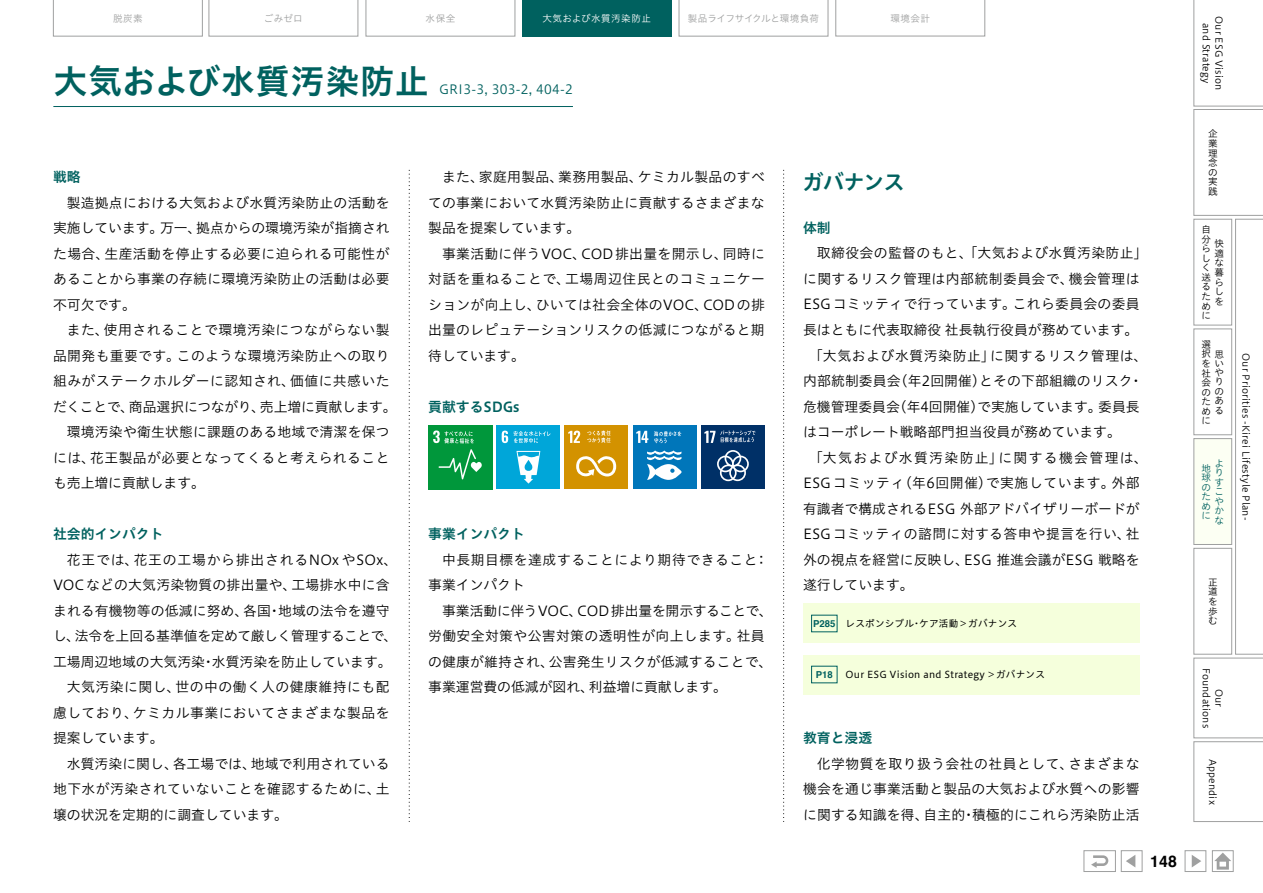
<style>
.page{position:relative;width:1263px;height:893px;background:#fff}
.page>*{position:absolute;margin:0;border:0;box-sizing:border-box;transform-origin:0 0}
.t1{font:34.05px "Hiragino UD Sans Std W6";letter-spacing:.02em;color:#00615f}
.t2{font:21.3px "Hiragino UD Sans Std W6";letter-spacing:-.05em;color:#00615f}
.t3{font:700 15.9px "Helvetica";color:#000}
.t4{font:13.8px/25.5px "Hiragino UD Sans Std W3";letter-spacing:.015em;color:#000;text-align:justify}
.t5{font:13.8px "Hiragino UD Sans Std W3";letter-spacing:.035em;color:#000}
.t6{font:13.8px "Hiragino UD Sans Std W3";letter-spacing:.045em;color:#000}
.t7{font:13.8px "Hiragino UD Sans Std W6";color:#00615f}
.t8{font:13.8px/25.5px "Hiragino UD Sans Std W3";letter-spacing:.04em;color:#000}
.t9{font:13.8px "Hiragino UD Sans Std W3";letter-spacing:-.02em;color:#000}
.t10{font:13.8px "Hiragino UD Sans Std W3";letter-spacing:-.025em;color:#000}
.t11{font:13.8px "Hiragino UD Sans Std W3";letter-spacing:.055em;color:#000}
.t12{font:13.8px "Hiragino UD Sans Std W3";letter-spacing:.1em;color:#000}
.t13{font:12.75px "Hiragino UD Sans Std W3";letter-spacing:.02em;color:#00615f}
.t14{font:9.6px/9.6px "Hiragino UD Sans Std W3";letter-spacing:.02em;color:#000;text-align:justify}
.t15{font:9.6px "Hiragino UD Sans Std W4";letter-spacing:.025em;color:#000}
.t16{font:9.6px "Hiragino UD Sans Std W3";letter-spacing:.02em;color:#9fa0a0}
.t17{font:9.6px "Hiragino UD Sans Std W3";letter-spacing:-.015em;color:#9fa0a0}
.t18{font:9.6px/9.4px "Hiragino UD Sans Std W3";color:#00615f}
.t19{font:9.6px "Hiragino UD Sans Std W3";letter-spacing:.05em;color:#fff}
.t20{font:700 9.6px "Helvetica";color:#00615f}
</style>
<div class="page">
<svg style="left:409px;top:170px;width:1px;height:652px"></svg>
<svg style="left:783px;top:170px;width:1px;height:652px"></svg>
<hr style="left:53px;top:106px;width:520px;height:1px;background:#00615f">
<div style="left:428px;top:425px;width:64px;height:64px;background:#00973b"></div>
<svg style="left:438px;top:449px;width:44px;height:30px"></svg>
<svg style="left:433px;top:430px;width:41px;height:13px"></svg>
<div style="left:496px;top:425px;width:64px;height:64px;background:#00a6d9"></div>
<svg style="left:516px;top:451px;width:25px;height:33px"></svg>
<svg style="left:501px;top:431px;width:49px;height:12px"></svg>
<div style="left:565px;top:425px;width:63px;height:64px;background:#d39200"></div>
<svg style="left:568px;top:431px;width:12px;height:12px"></svg>
<svg style="left:576px;top:456px;width:40px;height:21px"></svg>
<svg style="left:587px;top:430px;width:24px;height:13px"></svg>
<div style="left:633px;top:425px;width:63px;height:64px;background:#0076ba"></div>
<svg style="left:636px;top:431px;width:12px;height:12px"></svg>
<svg style="left:647px;top:450px;width:35px;height:30px"></svg>
<svg style="left:654px;top:431px;width:27px;height:12px"></svg>
<div style="left:701px;top:425px;width:63px;height:64px;background:#003067"></div>
<svg style="left:717px;top:450px;width:32px;height:31px"></svg>
<svg style="left:704px;top:430px;width:51px;height:13px"></svg>
<div style="left:803px;top:604px;width:337px;height:39px;background:#f5ffdc"></div>
<div style="left:803px;top:655px;width:337px;height:39px;background:#f5ffdc"></div>
<div style="left:1185px;top:850px;width:21px;height:22px;background:#fff;border:1px solid #9fa0a0"></div>
<svg style="left:1192px;top:855px;width:9px;height:12px"></svg>
<div style="left:1121px;top:850px;width:21px;height:22px;background:#fff;border:1px solid #9fa0a0"></div>
<svg style="left:1126px;top:855px;width:9px;height:12px"></svg>
<div style="left:1212px;top:850px;width:21px;height:22px;background:#fff;border:1px solid #9fa0a0"></div>
<svg style="left:1214px;top:853px;width:17px;height:17px"></svg>
<div style="left:1084px;top:850px;width:32px;height:22px;background:#fff;border:1px solid #9fa0a0"></div>
<svg style="left:1091px;top:855px;width:17px;height:13px"></svg>
<svg style="left:1194px;top:0;width:69px;height:822px"></svg>
<svg style="left:209px;top:0;width:149px;height:36px"></svg>
<svg style="left:366px;top:0;width:149px;height:36px"></svg>
<svg style="left:679px;top:0;width:149px;height:36px"></svg>
<svg style="left:835px;top:0;width:150px;height:36px"></svg>
<svg style="left:53px;top:0;width:150px;height:36px"></svg>
<div style="left:522px;top:0;width:149px;height:36px;background:#00615f"></div>
<p class="t16" style="left:113px;top:11px;width:31px">脱炭素</p>
<p class="t16" style="left:264px;top:11px;width:40px">ごみゼロ</p>
<p class="t16" style="left:426px;top:11px;width:31px">水保全</p>
<p class="t19" style="left:542px;top:11px;width:110px">大気および水質汚染防止</p>
<p class="t17" style="left:688px;top:11px;width:133px">製品ライフサイクルと環境負荷</p>
<p class="t16" style="left:890px;top:11px;width:41px">環境会計</p>
<h1 class="t1" style="left:53px;top:55px;width:377px">大気および水質汚染防止</h1>
<p class="t13" style="left:439px;top:79px;width:135px">GRI3-3, 303-2, 404-2</p>
<p class="t7" style="left:53px;top:166px;width:29px">戦略</p>
<p class="t4" style="left:53px;top:189px;width:338px;text-indent:14px">製造拠点における大気および水質汚染防止の活動を実施しています。万一、拠点からの環境汚染が指摘された場合、生産活動を停止する必要に迫られる可能性があることから事業の存続に環境汚染防止の活動は必要不可欠です。</p>
<p class="t5" style="left:67px;top:319px;width:324px">また、使用されることで環境汚染につながらない製</p>
<p class="t4" style="left:53px;top:342px;width:338px">品開発も重要です。このような環境汚染防止への取り</p>
<p class="t5" style="left:53px;top:370px;width:338px">組みがステークホルダーに認知され、価値に共感いた</p>
<p class="t9" style="left:53px;top:396px;width:345px">だくことで、商品選択につながり、売上増に貢献します。</p>
<p class="t4" style="left:67px;top:418px;width:324px">環境汚染や衛生状態に課題のある地域で清潔を保つ</p>
<p class="t5" style="left:53px;top:447px;width:338px">には、花王製品が必要となってくると考えられること</p>
<p class="t4" style="left:53px;top:469px;width:154px">も売上増に貢献します。</p>
<p class="t7" style="left:53px;top:523px;width:112px">社会的インパクト</p>
<p class="t11" style="left:67px;top:549px;width:332px">花王では、花王の工場から排出されるNOx やSOx、</p>
<p class="t4" style="left:53px;top:571px;width:338px">VOC などの大気汚染物質の排出量や、工場排水中に含</p>
<p class="t4" style="left:53px;top:597px;width:338px">まれる有機物等の低減に努め、各国・地域の法令を遵守</p>
<p class="t10" style="left:53px;top:626px;width:346px">し、法令を上回る基準値を定めて厳しく管理することで、</p>
<p class="t4" style="left:53px;top:648px;width:340px">工場周辺地域の大気汚染・水質汚染を防止しています。</p>
<p class="t5" style="left:67px;top:677px;width:324px">大気汚染に関し、世の中の働く人の健康維持にも配</p>
<p class="t5" style="left:53px;top:702px;width:338px">慮しており、ケミカル事業においてさまざまな製品を</p>
<p class="t4" style="left:53px;top:725px;width:112px">提案しています。</p>
<p class="t4" style="left:67px;top:750px;width:324px">水質汚染に関し、各工場では、地域で利用されている</p>
<p class="t5" style="left:53px;top:779px;width:338px">地下水が汚染されていないことを確認するために、土</p>
<p class="t4" style="left:53px;top:801px;width:236px">壌の状況を定期的に調査しています。</p>
<p class="t4" style="left:428px;top:163px;width:338px;text-indent:14px">また、家庭用製品、業務用製品、ケミカル製品のすべての事業において水質汚染防止に貢献するさまざまな製品を提案しています。</p>
<p class="t4" style="left:428px;top:240px;width:338px;text-indent:14px">事業活動に伴うVOC、COD 排出量を開示し、同時に対話を重ねることで、工場周辺住民とのコミュニケーションが向上し、ひいては社会全体のVOC、COD の排出量のレピュテーションリスクの低減につながると期待しています。</p>
<p class="t7" style="left:428px;top:396px;width:93px">貢献するSDGs</p>
<p class="t7" style="left:428px;top:523px;width:98px">事業インパクト</p>
<p class="t8" style="left:428px;top:546px;width:342px;text-indent:14px">中長期目標を達成することにより期待できること：事業インパクト</p>
<p class="t4" style="left:428px;top:597px;width:346px;text-align:left;text-indent:14px">事業活動に伴うVOC、COD排出量を開示することで、労働安全対策や公害対策の透明性が向上します。社員の健康が維持され、公害発生リスクが低減することで、事業運営費の低減が図れ、利益増に貢献します。</p>
<h2 class="t2" style="left:802px;top:166px;width:104px">ガバナンス</h2>
<p class="t7" style="left:803px;top:217px;width:29px">体制</p>
<p class="t4" style="left:817px;top:240px;width:332px">取締役会の監督のもと、「大気および水質汚染防止」</p>
<p class="t5" style="left:803px;top:268px;width:338px">に関するリスク管理は内部統制委員会で、機会管理は</p>
<p class="t4" style="left:803px;top:291px;width:338px">ESG コミッティで行っています。これら委員会の委員</p>
<p class="t4" style="left:803px;top:316px;width:337px">長はともに代表取締役 社長執行役員が務めています。</p>
<p class="t6" style="left:809px;top:345px;width:340px">「大気および水質汚染防止」に関するリスク管理は、</p>
<p class="t4" style="left:803px;top:367px;width:342px">内部統制委員会（年2回開催）とその下部組織のリスク・</p>
<p class="t4" style="left:803px;top:393px;width:338px">危機管理委員会（年4回開催）で実施しています。委員長</p>
<p class="t4" style="left:803px;top:418px;width:319px">はコーポレート戦略部門担当役員が務めています。</p>
<p class="t12" style="left:809px;top:447px;width:340px">「大気および水質汚染防止」に関する機会管理は、</p>
<p class="t6" style="left:803px;top:472px;width:338px">ESG コミッティ（年6回開催）で実施しています。外部</p>
<p class="t4" style="left:803px;top:495px;width:338px">有識者で構成されるESG 外部アドバイザリーボードが</p>
<p class="t4" style="left:803px;top:520px;width:338px">ESG コミッティの諮問に対する答申や提言を行い、社</p>
<p class="t4" style="left:803px;top:546px;width:338px">外の視点を経営に反映し、ESG 推進会議がESG 戦略を</p>
<p class="t4" style="left:803px;top:571px;width:112px">遂行しています。</p>
<p class="t20" style="left:813px;top:616px;width:24px">P285</p>
<p class="t15" style="left:846px;top:616px;width:173px">レスポンシブル・ケア活動＞ガバナンス</p>
<p class="t20" style="left:816px;top:667px;width:19px">P18</p>
<p class="t15" style="left:846px;top:667px;width:201px">Our ESG Vision and Strategy ＞ガバナンス</p>
<p class="t7" style="left:803px;top:728px;width:71px">教育と浸透</p>
<p class="t4" style="left:803px;top:750px;width:338px;text-indent:14px">化学物質を取り扱う会社の社員として、さまざまな機会を通じ事業活動と製品の大気および水質への影響に関する知識を得、自主的・積極的にこれら汚染防止活</p>
<p class="t3" style="left:1150px;top:848px;width:28px">148</p>
<p class="t14" style="left:1226px;top:16px;width:76px;line-height:12.8px;text-align:center;rotate:90deg">Our ESG Vision and Strategy</p>
<p class="t14" style="left:1208px;top:128px;width:11px">企業理念の実践</p>
<p class="t14" style="left:1201px;top:224px;width:11px;text-align:left">自分らしく送るために</p>
<p class="t14" style="left:1214px;top:238px;width:11px">快適な暮らしを</p>
<p class="t14" style="left:1201px;top:339px;width:11px">選</p>
<p class="t14" style="left:1201px;top:349px;width:23px;text-align:left">択思をい社や会りののたあめる</p>
<p class="t14" style="left:1201px;top:415px;width:10px">に</p>
<p class="t18" style="left:1214px;top:458px;width:11px">よりすこやかな</p>
<p class="t18" style="left:1201px;top:463px;width:11px;text-align:justify">地球のために</p>
<p class="t14" style="left:1251px;top:353px;width:169px;rotate:90deg">Our Priorities -Kirei Lifestyle Plan-</p>
<p class="t14" style="left:1208px;top:577px;width:11px">正道を歩む</p>
<p class="t14" style="left:1226px;top:668px;width:62px;line-height:12.8px;text-align:center;rotate:90deg">Our<br>Foundations</p>
<p class="t14" style="left:1218px;top:758px;width:48px;rotate:90deg">Appendix</p>
</div>
